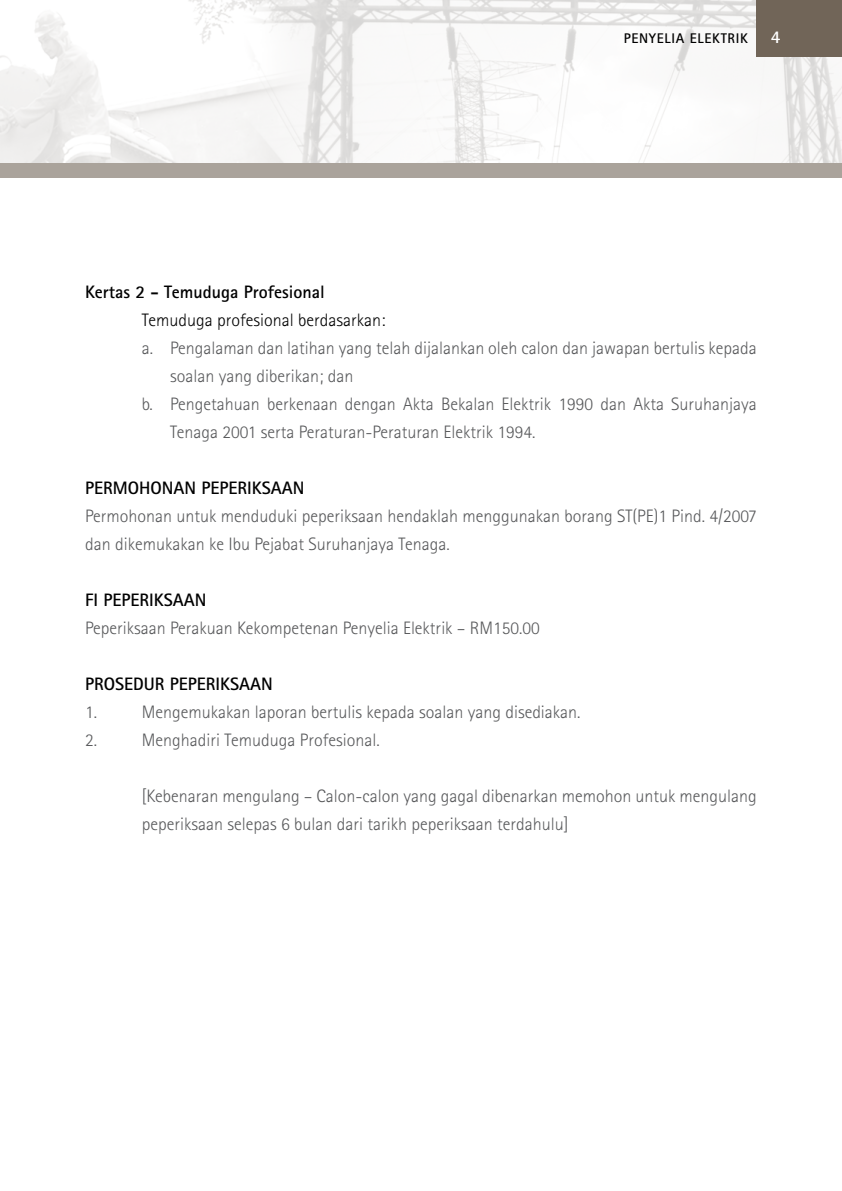
<style>
.page{position:relative;width:842px;height:1191px;background:#fff}
.page>*{position:absolute;margin:0;border:0;box-sizing:border-box;transform-origin:0 0}
.t1{font:300 18px/28px "Rotis Sans Serif";color:#58595b}
.t2{font:700 18px "Rotis Sans Serif";color:#000}
.t3{font:300 18px "Rotis Sans Serif";color:#000}
.t4{font:700 18px "Rotis Sans Serif";color:#fff}
.t5{font:700 14px "Rotis Sans Serif";letter-spacing:.05em;color:#000}
</style>
<div class="page">
<img style="left:0;top:0;width:842px;height:163px">
<div style="left:0;top:163px;width:842px;height:14px;background:#aaa39b"></div>
<div style="left:757px;top:0;width:85px;height:57px;background:#716558"></div>
<p class="t5" style="left:624px;top:29px;width:126px">PENYELIA ELEKTRIK</p>
<p class="t4" style="left:771px;top:25px;width:11px">4</p>
<p class="t2" style="left:85px;top:280px;width:241px">Kertas 2 - Temuduga Profesional</p>
<p class="t3" style="left:142px;top:309px;width:245px">Temuduga profesional berdasarkan:</p>
<p class="t1" style="left:142px;top:334px;width:617px">a. Pengalaman dan latihan yang telah dijalankan oleh calon dan jawapan bertulis kepada</p>
<p class="t1" style="left:170px;top:362px;width:185px">soalan yang diberikan; dan</p>
<p class="t1" style="left:142px;top:390px;width:617px">b. Pengetahuan berkenaan dengan Akta Bekalan Elektrik 1990 dan Akta Suruhanjaya</p>
<p class="t1" style="left:170px;top:418px;width:367px">Tenaga 2001 serta Peraturan-Peraturan Elektrik 1994.</p>
<p class="t2" style="left:85px;top:476px;width:221px">PERMOHONAN PEPERIKSAAN</p>
<p class="t1" style="left:85px;top:502px;width:673px">Permohonan untuk menduduki peperiksaan hendaklah menggunakan borang ST(PE)1 Pind. 4/2007 dan dikemukakan ke Ibu Pejabat Suruhanjaya Tenaga.</p>
<p class="t2" style="left:85px;top:588px;width:123px">FI PEPERIKSAAN</p>
<p class="t1" style="left:85px;top:614px;width:456px">Peperiksaan Perakuan Kekompetenan Penyelia Elektrik – RM150.00</p>
<p class="t2" style="left:85px;top:672px;width:189px">PROSEDUR PEPERIKSAAN</p>
<p class="t1" style="left:85px;top:698px;width:13px">1.</p>
<p class="t1" style="left:142px;top:698px;width:440px">Mengemukakan laporan bertulis kepada soalan yang disediakan.</p>
<p class="t1" style="left:85px;top:726px;width:13px">2.</p>
<p class="t1" style="left:142px;top:726px;width:239px">Menghadiri Temuduga Profesional.</p>
<p class="t1" style="left:142px;top:782px;width:617px">[Kebenaran mengulang – Calon-calon yang gagal dibenarkan memohon untuk mengulang peperiksaan selepas 6 bulan dari tarikh peperiksaan terdahulu]</p>
</div>
